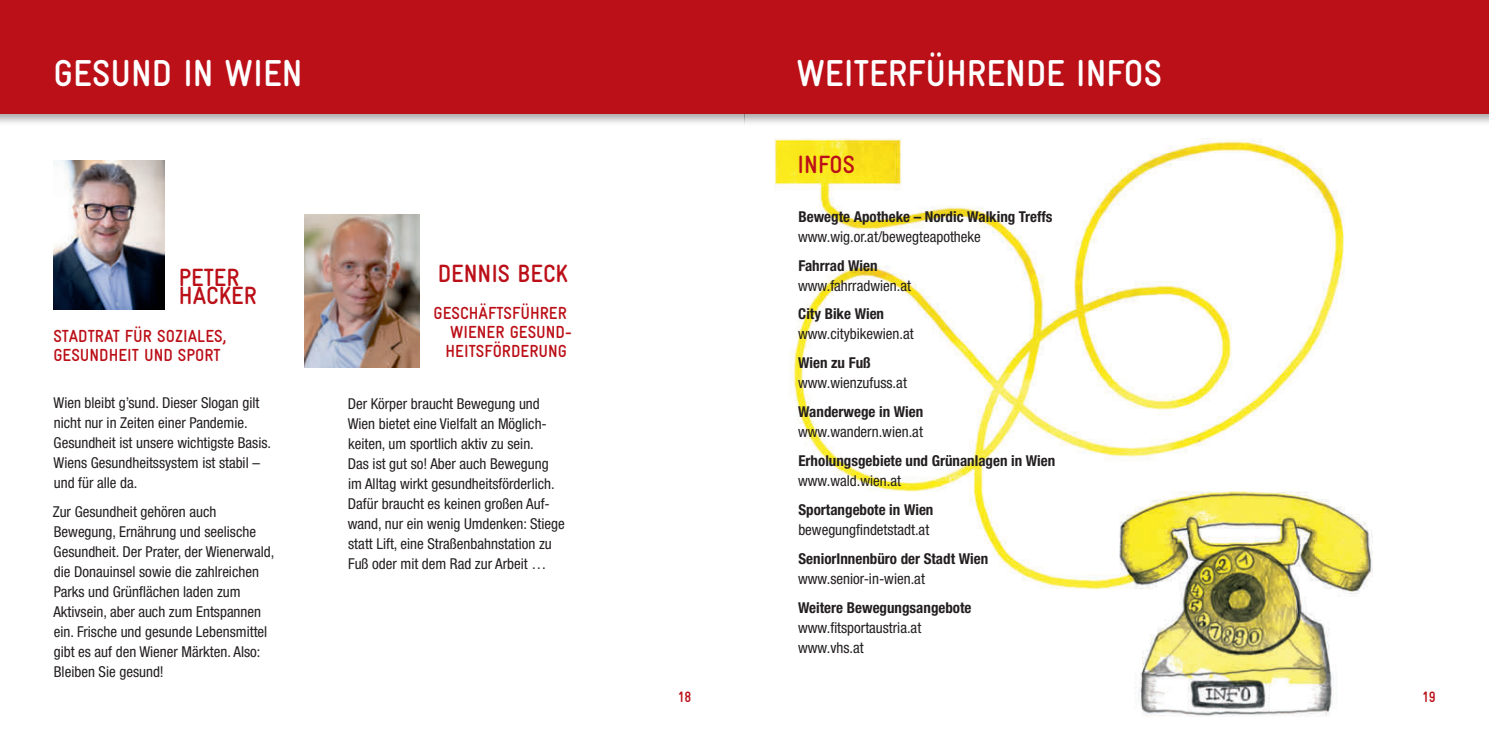
<style>
.page{position:relative;width:1489px;height:745px;background:#fff}
.page>*{position:absolute;margin:0;border:0;box-sizing:border-box;transform-origin:0 0}
.t1{font:700 37.5px "Gravur Condensed";color:#fff}
.t2{font:700 25px/18.8px "Gravur Condensed";color:#bb1018}
.t3{font:700 17.5px/18.8px "Gravur Condensed";color:#bb1018}
.t4{font:condensed 15px/20px "Helvetica Neue LT Std";color:#231f20}
.t5{font:700 condensed 15px "Helvetica Neue LT Std";color:#231f20}
.t6{font:700 15px "Gravur Condensed";color:#bb1018}
</style>
<div class="page">
<div style="left:0;top:0;width:744px;height:127px;background:#231f20;opacity:.4"></div>
<div style="left:0;top:0;width:744px;height:113px;background:#bb1018"></div>
<img style="left:53px;top:160px;width:111px;height:149px">
<img style="left:305px;top:214px;width:114px;height:153px">
<div style="left:744px;top:0;width:744px;height:127px;background:#231f20;opacity:.4"></div>
<div style="left:744px;top:0;width:744px;height:113px;background:#bb1018"></div>
<img style="left:774px;top:138px;width:598px;height:578px">
<h1 class="t1" style="left:53px;top:52px;width:250px">GESUND IN WIEN</h1>
<h2 class="t2" style="left:179px;top:267px;width:80px">PETER<br>HACKER</h2>
<p class="t3" style="left:53px;top:326px;width:174px">STADTRAT FÜR SOZIALES,<br>GESUNDHEIT UND SPORT</p>
<p class="t4" style="left:53px;top:392px;width:219px">Wien bleibt g’sund. Dieser Slogan gilt nicht nur in Zeiten einer Pandemie.<br>Gesundheit ist unsere wichtigste Basis.<br>Wiens Gesundheitssystem ist stabil – und für alle da.</p>
<p class="t4" style="left:53px;top:501px;width:223px">Zur Gesundheit gehören auch Bewegung, Ernährung und seelische Gesundheit. Der Prater, der Wienerwald, die Donauinsel sowie die zahlreichen Parks und Grünflächen laden zum Aktivsein, aber auch zum Entspannen ein. Frische und gesunde Lebensmittel gibt es auf den Wiener Märkten. Also:<br>Bleiben Sie gesund!</p>
<h2 class="t2" style="left:437px;top:264px;width:132px">DENNIS BECK</h2>
<p class="t3" style="left:445px;top:304px;width:128px;text-indent:-12px">GESCHÄFTSFÜHRER<br>WIENER GESUND-<br>HEITSFÖRDERUNG</p>
<p class="t4" style="left:348px;top:393px;width:218px">Der Körper braucht Bewegung und Wien bietet eine Vielfalt an Möglich&shy;keiten, um sportlich aktiv zu sein.<br>Das ist gut so! Aber auch Bewegung im Alltag wirkt gesundheitsförderlich.<br>Dafür braucht es keinen großen Auf&shy;wand, nur ein wenig Umdenken: Stiege statt Lift, eine Straßenbahnstation zu Fuß oder mit dem Rad zur Arbeit …</p>
<p class="t6" style="left:677px;top:688px;width:15px">18</p>
<h1 class="t1" style="left:796px;top:52px;width:367px">WEITERFÜHRENDE INFOS</h1>
<h2 class="t2" style="left:797px;top:155px;width:59px">INFOS</h2>
<p class="t5" style="left:798px;top:207px;width:256px">Bewegte Apotheke – Nordic Walking Treffs</p>
<p class="t4" style="left:798px;top:226px;width:184px">www.wig.or.at/bewegteapotheke</p>
<p class="t5" style="left:798px;top:256px;width:81px">Fahrrad Wien</p>
<p class="t4" style="left:798px;top:275px;width:114px">www.fahrradwien.at</p>
<p class="t5" style="left:798px;top:305px;width:87px">City Bike Wien</p>
<p class="t4" style="left:798px;top:324px;width:117px">www.citybikewien.at</p>
<p class="t5" style="left:798px;top:354px;width:74px">Wien zu Fuß</p>
<p class="t4" style="left:798px;top:373px;width:110px">www.wienzufuss.at</p>
<p class="t5" style="left:798px;top:402px;width:126px">Wanderwege in Wien</p>
<p class="t4" style="left:798px;top:421px;width:126px">www.wandern.wien.at</p>
<p class="t5" style="left:798px;top:451px;width:258px">Erholungsgebiete und Grünanlagen in Wien</p>
<p class="t4" style="left:798px;top:470px;width:104px">www.wald.wien.at</p>
<p class="t5" style="left:798px;top:500px;width:136px">Sportangebote in Wien</p>
<p class="t4" style="left:798px;top:519px;width:132px">bewegungfindetstadt.at</p>
<p class="t5" style="left:798px;top:549px;width:191px">SeniorInnenbüro der Stadt Wien</p>
<p class="t4" style="left:798px;top:568px;width:128px">www.senior-in-wien.at</p>
<p class="t5" style="left:798px;top:598px;width:175px">Weitere Bewegungsangebote</p>
<p class="t4" style="left:798px;top:617px;width:125px">www.fitsportaustria.at www.vhs.at</p>
<p class="t6" style="left:1422px;top:688px;width:15px">19</p>
</div>
